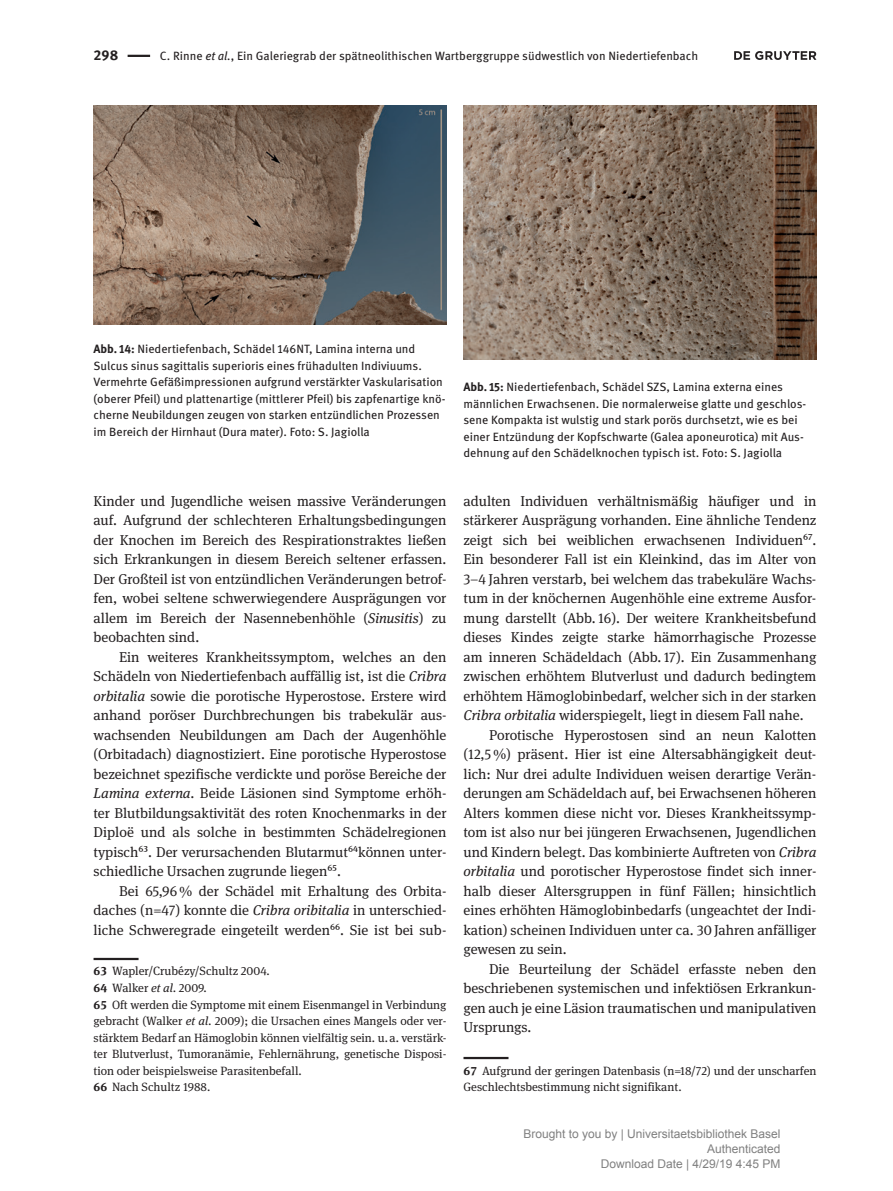
<style>
.page{position:relative;width:893px;height:1191px;background:#fff}
.page>*{position:absolute;margin:0;border:0;box-sizing:border-box;transform-origin:0 0}
.t1{font:14.25px/19.5px "DG Meta Serif Science";color:#231f20;text-align:justify}
.t2{font:700 14.25px "DG Meta Science";color:#231f20}
.t3{font:12px/16.5px "DG Meta Science";color:#231f20}
.t4{font:12px/16.5px "DG Meta Serif Science";color:#231f20}
.t5{font:12px/15px "Arial";color:#808080;text-align:right}
.s1{font-style:italic}
.s2{font-weight:700}
</style>
<div class="page">
<svg style="left:734px;top:51px;width:82px;height:9px"></svg>
<hr style="left:128px;top:55px;width:22px;height:2px;background:#231f20">
<hr style="left:94px;top:958px;width:45px;height:2px;background:#231f20">
<hr style="left:463px;top:1057px;width:45px;height:2px;background:#231f20">
<img style="left:94px;top:106px;width:353px;height:219px">
<img style="left:463px;top:106px;width:353px;height:253px">
<p class="t2" style="left:94px;top:44px;width:26px">298</p>
<p class="t3" style="left:160px;top:47px;width:540px">C. Rinne <span class="s1">et al.</span>, Ein Galeriegrab der spätneolithischen Wartberggruppe südwestlich von Niedertiefenbach</p>
<p class="t3" style="left:94px;top:340px;width:353px"><span class="s2">Abb. 14:</span> Niedertiefenbach, Schädel 146NT, Lamina interna und Sulcus sinus sagittalis superioris eines frühadulten Indiviuums.<br>Vermehrte Gefäßimpressionen aufgrund verstärkter Vaskularisation (oberer Pfeil) und plattenartige (mittlerer Pfeil) bis zapfenartige knö&shy;cherne Neubildungen zeugen von starken entzündlichen Prozessen im Bereich der Hirnhaut (Dura mater). Foto: S. Jagiolla</p>
<p class="t1" style="left:94px;top:491px;width:354px">Kinder und Jugendliche weisen massive Veränderungen auf. Aufgrund der schlechteren Erhaltungsbedingungen der Knochen im Bereich des Respirationstraktes ließen sich Erkrankungen in diesem Bereich seltener erfassen.<br>Der Großteil ist von entzündlichen Veränderungen betrof&shy;fen, wobei seltene schwerwiegendere Ausprägungen vor allem im Bereich der Nasennebenhöhle (<span class="s1">Sinusitis</span>) zu beobachten sind.</p>
<p class="t1" style="left:94px;top:647px;width:354px;text-indent:26px">Ein weiteres Krankheitssymptom, welches an den Schädeln von Niedertiefenbach auffällig ist, ist die <span class="s1">Cribra orbitalia</span> sowie die porotische Hyperostose. Erstere wird anhand poröser Durchbrechungen bis trabekulär aus&shy;wachsenden Neubildungen am Dach der Augenhöhle (Orbitadach) diagnostiziert. Eine porotische Hyperostose bezeichnet spezifische verdickte und poröse Bereiche der <span class="s1">Lamina externa.</span> Beide Läsionen sind Symptome erhöh&shy;ter Blutbildungsaktivität des roten Knochenmarks in der Diploë und als solche in bestimmten Schädelregionen typisch63. Der verursachenden Blutarmut64können unter&shy;schiedliche Ursachen zugrunde liegen65.</p>
<p class="t1" style="left:94px;top:881px;width:354px;text-indent:26px">Bei 65,96 % der Schädel mit Erhaltung des Orbita&shy;daches (n=47) konnte die <span class="s1">Cribra oribitalia</span> in unterschied&shy;liche Schweregrade eingeteilt werden66. Sie ist bei sub-</p>
<p class="t4" style="left:94px;top:962px;width:354px"><span class="s2">63</span> Wapler/Crubézy/Schultz 2004.<br><span class="s2">64</span> Walker <span class="s1">et al.</span> 2009.<br><span class="s2">65</span> Oft werden die Symptome mit einem Eisenmangel in Verbindung gebracht (Walker <span class="s1">et al.</span> 2009); die Ursachen eines Mangels oder ver&shy;stärktem Bedarf an Hämoglobin können vielfältig sein. u. a. verstärk&shy;ter Blutverlust, Tumoranämie, Fehlernährung, genetische Disposi&shy;tion oder beispielsweise Parasitenbefall.<br><span class="s2">66</span> Nach Schultz 1988.</p>
<p class="t3" style="left:463px;top:378px;width:344px"><span class="s2">Abb. 15:</span> Niedertiefenbach, Schädel SZS, Lamina externa eines männlichen Erwachsenen. Die normalerweise glatte und geschlos&shy;sene Kompakta ist wulstig und stark porös durchsetzt, wie es bei einer Entzündung der Kopfschwarte (Galea aponeurotica) mit Aus&shy;dehnung auf den Schädelknochen typisch ist. Foto: S. Jagiolla</p>
<p class="t1" style="left:463px;top:491px;width:354px">adulten Individuen verhältnismäßig häufiger und in</p>
<p class="t1" style="left:463px;top:510px;width:354px">stärkerer Ausprägung vorhanden. Eine ähnliche Tendenz</p>
<p class="t1" style="left:463px;top:530px;width:354px">zeigt sich bei weiblichen erwachsenen Individuen67.</p>
<p class="t1" style="left:463px;top:549px;width:354px">Ein besonderer Fall ist ein Kleinkind, das im Alter von</p>
<p class="t1" style="left:463px;top:569px;width:354px">3–4 Jahren verstarb, bei welchem das trabekuläre Wachs-</p>
<p class="t1" style="left:463px;top:588px;width:354px">tum in der knöchernen Augenhöhle eine extreme Ausfor-</p>
<p class="t1" style="left:463px;top:608px;width:354px">mung darstellt (Abb. 16). Der weitere Krankheitsbefund</p>
<p class="t1" style="left:463px;top:627px;width:354px">dieses Kindes zeigte starke hämorrhagische Prozesse</p>
<p class="t1" style="left:463px;top:647px;width:354px">am inneren Schädeldach (Abb. 17). Ein Zusammenhang</p>
<p class="t1" style="left:463px;top:666px;width:354px">zwischen erhöhtem Blutverlust und dadurch bedingtem</p>
<p class="t1" style="left:463px;top:686px;width:354px">erhöhtem Hämoglobinbedarf, welcher sich in der starken</p>
<p class="t1" style="left:463px;top:705px;width:342px"><span class="s1">Cribra orbitalia</span> widerspiegelt, liegt in diesem Fall nahe.</p>
<p class="t1" style="left:489px;top:725px;width:329px">Porotische Hyperostosen sind an neun Kalotten</p>
<p class="t1" style="left:463px;top:744px;width:354px">(12,5 %) präsent. Hier ist eine Altersabhängigkeit deut-</p>
<p class="t1" style="left:463px;top:764px;width:354px">lich: Nur drei adulte Individuen weisen derartige Verän-</p>
<p class="t1" style="left:463px;top:783px;width:354px">derungen am Schädeldach auf, bei Erwachsenen höheren</p>
<p class="t1" style="left:463px;top:803px;width:354px">Alters kommen diese nicht vor. Dieses Krankheitssymp-</p>
<p class="t1" style="left:463px;top:822px;width:354px">tom ist also nur bei jüngeren Erwachsenen, Jugendlichen</p>
<p class="t1" style="left:463px;top:842px;width:354px">und Kindern belegt. Das kombinierte Auftreten von <span class="s1">Cribra</span></p>
<p class="t1" style="left:463px;top:861px;width:354px"><span class="s1">orbitalia</span> und porotischer Hyperostose findet sich inner-</p>
<p class="t1" style="left:463px;top:881px;width:354px">halb dieser Altersgruppen in fünf Fällen; hinsichtlich</p>
<p class="t1" style="left:463px;top:900px;width:354px">eines erhöhten Hämoglobinbedarfs (ungeachtet der Indi-</p>
<p class="t1" style="left:463px;top:920px;width:354px">kation) scheinen Individuen unter ca. 30 Jahren anfälliger</p>
<p class="t1" style="left:463px;top:939px;width:105px">gewesen zu sein.</p>
<p class="t1" style="left:489px;top:959px;width:329px">Die Beurteilung der Schädel erfasste neben den</p>
<p class="t1" style="left:463px;top:978px;width:354px">beschriebenen systemischen und infektiösen Erkrankun-</p>
<p class="t1" style="left:463px;top:997px;width:354px">gen auch je eine Läsion traumatischen und manipulativen</p>
<p class="t1" style="left:463px;top:1017px;width:69px">Ursprungs.</p>
<p class="t4" style="left:463px;top:1061px;width:354px"><span class="s2">67</span> Aufgrund der geringen Datenbasis (n=18/72) und der unscharfen<br>Geschlechtsbestimmung nicht signifikant.</p>
<p class="t5" style="left:523px;top:1127px;width:259px">Brought to you by | Universitaetsbibliothek Basel<br>Authenticated<br>Download Date | 4/29/19 4:45 PM</p>
</div>
